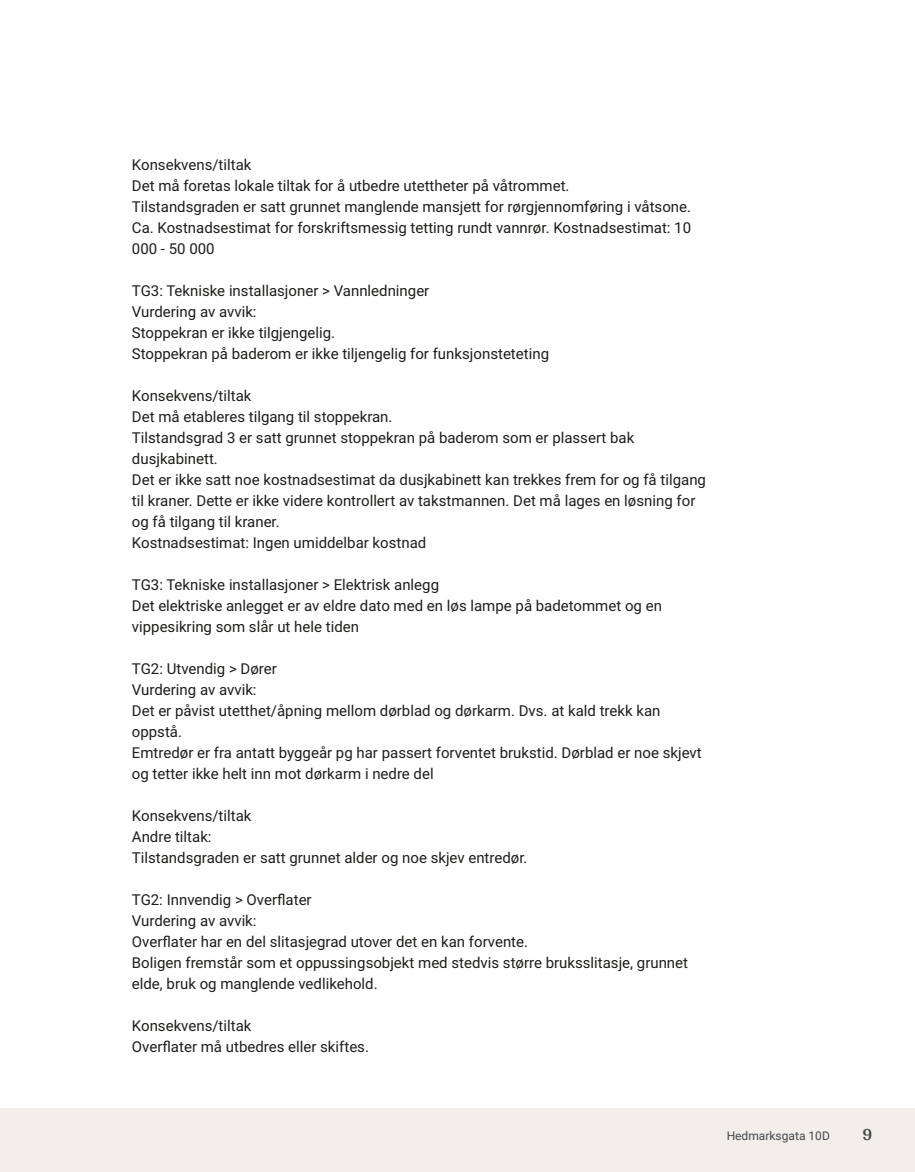
<style>
.page{position:relative;width:915px;height:1172px;background:#fff}
.page>*{position:absolute;margin:0;border:0;box-sizing:border-box;transform-origin:0 0}
.t1{font:700 18px "Arya";color:#414749}
.t2{font:15px/21px "Roboto Vitec";color:#1d1d1b}
.t3{font:12px "Roboto Vitec";color:#414749}
</style>
<div class="page">
<div style="left:0;top:1108px;width:914px;height:64px;background:#f2eeea"></div>
<p class="t2" style="left:132px;top:153px;width:560px">Konsekvens/tiltak<br>Det må foretas lokale tiltak for å utbedre utettheter på våtrommet.<br>Tilstandsgraden er satt grunnet manglende mansjett for rørgjennomføring i våtsone.<br>Ca. Kostnadsestimat for forskriftsmessig tetting rundt vannrør. Kostnadsestimat: 10<br>000 ‑ 50 000</p>
<p class="t2" style="left:132px;top:279px;width:418px">TG3: Tekniske installasjoner &gt; Vannledninger<br>Vurdering av avvik:<br>Stoppekran er ikke tilgjengelig.<br>Stoppekran på baderom er ikke tiljengelig for funksjonsteteting</p>
<p class="t2" style="left:132px;top:384px;width:575px">Konsekvens/tiltak<br>Det må etableres tilgang til stoppekran.<br>Tilstandsgrad 3 er satt grunnet stoppekran på baderom som er plassert bak dusjkabinett.<br>Det er ikke satt noe kostnadsestimat da dusjkabinett kan trekkes frem for og få tilgang til kraner. Dette er ikke videre kontrollert av takstmannen. Det må lages en løsning for og få tilgang til kraner.<br>Kostnadsestimat: Ingen umiddelbar kostnad</p>
<p class="t2" style="left:132px;top:573px;width:531px">TG3: Tekniske installasjoner &gt; Elektrisk anlegg<br>Det elektriske anlegget er av eldre dato med en løs lampe på badetommet og en vippesikring som slår ut hele tiden</p>
<p class="t2" style="left:132px;top:657px;width:571px">TG2: Utvendig &gt; Dører<br>Vurdering av avvik:<br>Det er påvist utetthet/åpning mellom dørblad og dørkarm. Dvs. at kald trekk kan oppstå.<br>Emtredør er fra antatt byggeår pg har passert forventet brukstid. Dørblad er noe skjevt og tetter ikke helt inn mot dørkarm i nedre del</p>
<p class="t2" style="left:132px;top:804px;width:397px">Konsekvens/tiltak<br>Andre tiltak:<br>Tilstandsgraden er satt grunnet alder og noe skjev entredør.</p>
<p class="t2" style="left:132px;top:888px;width:557px">TG2: Innvendig &gt; Overflater<br>Vurdering av avvik:<br>Overflater har en del slitasjegrad utover det en kan forvente.<br>Boligen fremstår som et oppussingsobjekt med stedvis større bruksslitasje, grunnet elde, bruk og manglende vedlikehold.</p>
<p class="t2" style="left:132px;top:1014px;width:238px">Konsekvens/tiltak<br>Overflater må utbedres eller skiftes.</p>
<p class="t3" style="left:726px;top:1127px;width:105px">Hedmarksgata 10D</p>
<p class="t1" style="left:862px;top:1123px;width:11px">9</p>
</div>
